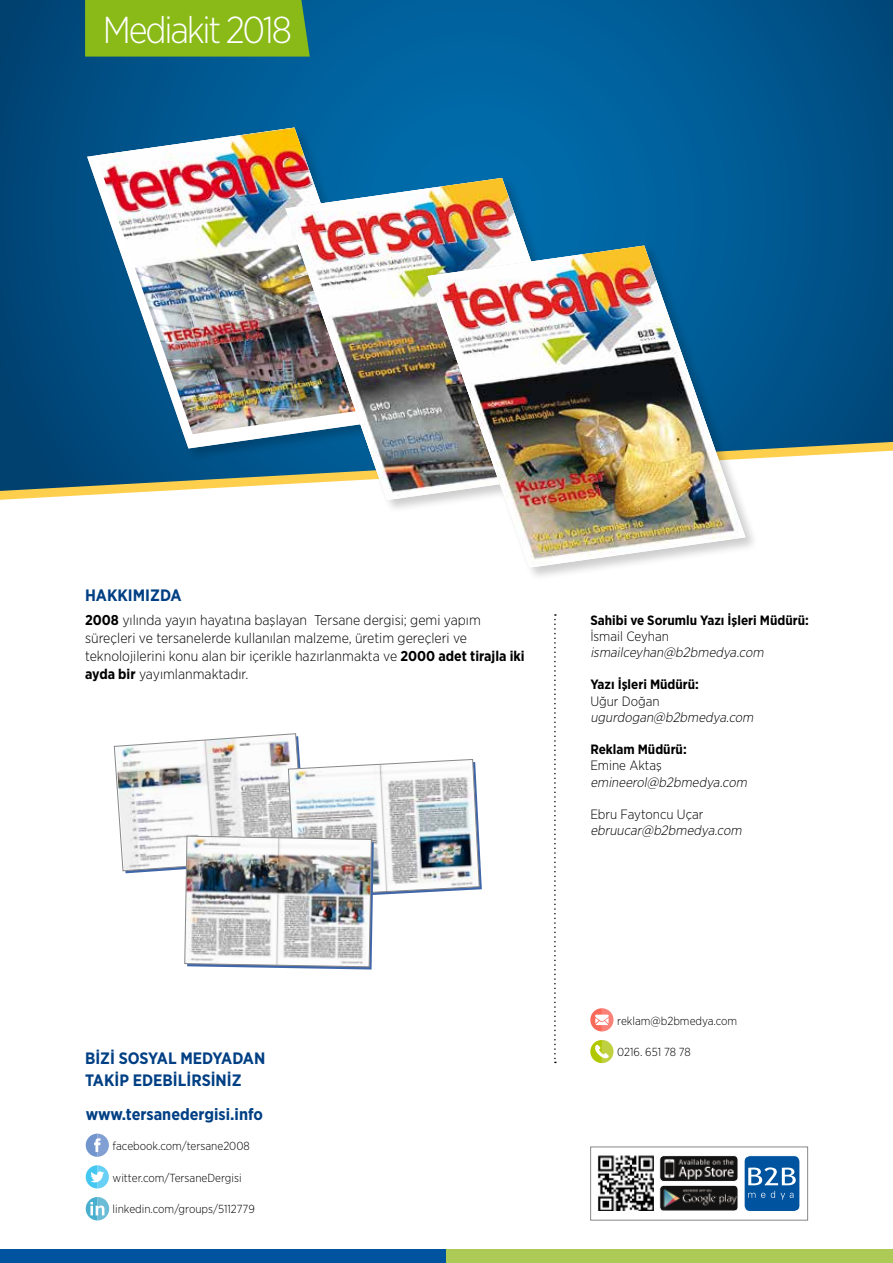
<style>
.page{position:relative;width:893px;height:1263px;background:#fff}
.page>*{position:absolute;margin:0;border:0;box-sizing:border-box;transform-origin:0 0}
.t1{font:300 37.5px "Gotham Narrow";letter-spacing:-.06em;color:#fff}
.t2{font:700 16.5px/22.5px "Gotham Narrow";color:#003f84}
.t3{font:300 14.25px/18px "Gotham Narrow";color:#000}
.t4{font:italic 300 13.5px "Gotham Narrow";color:#000}
.t5{font:700 13.5px "Gotham Narrow";color:#000}
.t6{font:300 13.5px "Gotham Narrow";color:#000}
.t7{font:300 11.7px "Gotham Narrow";color:#000}
.s1{font-weight:700}
</style>
<div class="page">
<svg style="left:0;top:0;width:893px;height:491px"></svg>
<div style="left:85px;top:0;width:225px;height:57px;background:#89ba17"></div>
<div style="left:0;top:1250px;width:446px;height:13px;background:#00539f"></div>
<div style="left:446px;top:1250px;width:447px;height:13px;background:#adca57"></div>
<svg style="left:554px;top:614px;width:2px;height:449px"></svg>
<img style="left:114px;top:733px;width:368px;height:236px">
<div style="left:590px;top:1146px;width:218px;height:74px;border:1px solid #87888a"></div>
<img style="left:661px;top:1157px;width:75px;height:23px">
<div style="left:659px;top:1155px;width:79px;height:27px;border:1px solid #fff;border-radius:4px"></div>
<img style="left:661px;top:1187px;width:77px;height:23px">
<div style="left:659px;top:1185px;width:79px;height:26px;border:1px solid #fff;border-radius:4px"></div>
<div style="left:744px;top:1155px;width:56px;height:56px;background:#00539f;border-radius:6px"></div>
<div style="left:744px;top:1155px;width:56px;height:57px;border:1px solid #fff;border-radius:6px"></div>
<svg style="left:748px;top:1193px;width:7px;height:5px"></svg>
<svg style="left:761px;top:1193px;width:4px;height:5px"></svg>
<svg style="left:771px;top:1191px;width:22px;height:9px"></svg>
<svg style="left:748px;top:1167px;width:48px;height:18px"></svg>
<img style="left:598px;top:1155px;width:55px;height:56px">
<svg style="left:590px;top:1008px;width:23px;height:23px"></svg>
<svg style="left:590px;top:1040px;width:23px;height:23px"></svg>
<svg style="left:86px;top:1133px;width:23px;height:24px"></svg>
<svg style="left:86px;top:1165px;width:23px;height:23px"></svg>
<svg style="left:86px;top:1197px;width:23px;height:23px"></svg>
<div style="left:86px;top:126px;width:673px;height:456px;background:#000;opacity:.2"></div>
<svg style="left:87px;top:128px;width:309px;height:320px;fill:#004f84"></svg>
<img style="left:96px;top:128px;width:295px;height:306px">
<img style="left:285px;top:178px;width:318px;height:322px">
<img style="left:428px;top:246px;width:318px;height:322px">
<h1 class="t1" style="left:103px;top:7px;width:190px">Mediakit 2018</h1>
<p class="t2" style="left:85px;top:584px;width:98px">Hakkımızda</p>
<p class="t3" style="left:85px;top:611px;width:441px"><span class="s1">2008</span> yılında yayın hayatına başlayan Tersane dergisi; gemi yapım süreçleri ve tersanelerde kullanılan malzeme, üretim gereçleri ve teknolojilerini konu alan bir içerikle hazırlanmakta ve <span class="s1">2000 adet tirajla iki ayda bir</span> yayımlanmaktadır.</p>
<p class="t5" style="left:590px;top:611px;width:220px">Sahibi ve Sorumlu Yazı İşleri Müdürü:</p>
<p class="t6" style="left:590px;top:628px;width:80px">İsmail Ceyhan</p>
<p class="t4" style="left:590px;top:644px;width:178px">ismailceyhan@b2bmedya.com</p>
<p class="t5" style="left:590px;top:676px;width:110px">Yazı İşleri Müdürü:</p>
<p class="t6" style="left:590px;top:693px;width:71px">Uğur Doğan</p>
<p class="t4" style="left:590px;top:709px;width:167px">ugurdogan@b2bmedya.com</p>
<p class="t5" style="left:590px;top:741px;width:98px">Reklam Müdürü:</p>
<p class="t6" style="left:590px;top:757px;width:73px">Emine Aktaş</p>
<p class="t4" style="left:590px;top:774px;width:161px">emineerol@b2bmedya.com</p>
<p class="t6" style="left:590px;top:806px;width:115px">Ebru Faytoncu Uçar</p>
<p class="t4" style="left:590px;top:822px;width:156px">ebruucar@b2bmedya.com</p>
<p class="t2" style="left:85px;top:1046px;width:182px">Bizi sosyal medyadan takip edebi lirsi</p>
<p class="t2" style="left:86px;top:1063px;width:179px;line-height:34.3px;text-indent:130px">niz www.tersanedergisi.info</p>
<p class="t7" style="left:113px;top:1138px;width:139px">facebook.com/tersane2008</p>
<p class="t7" style="left:113px;top:1170px;width:130px">witter.com/TersaneDergisi</p>
<p class="t7" style="left:113px;top:1202px;width:144px">linkedin.com/groups/5112779</p>
<p class="t7" style="left:617px;top:1013px;width:122px">reklam@b2bmedya.com</p>
<p class="t7" style="left:617px;top:1045px;width:75px">0216. 651 78 78</p>
</div>
